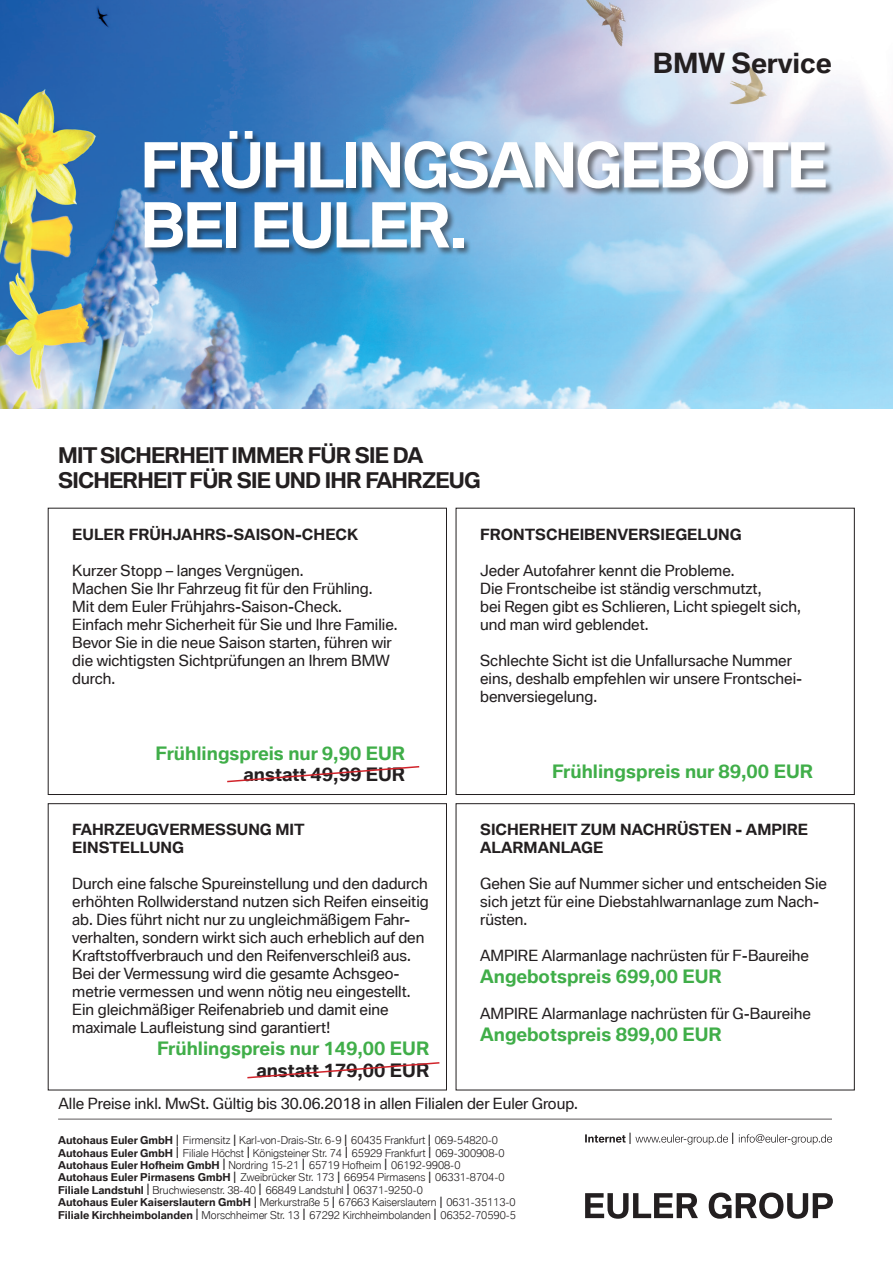
<style>
.page{position:relative;width:893px;height:1263px;background:#fff}
.page>*{position:absolute;margin:0;border:0;box-sizing:border-box;transform-origin:0 0}
.t1{font:700 60px/60px "BMW Type Global Pro";letter-spacing:-.04em;color:#fff}
.t2{font:700 27px "BMW Type Global Pro";color:#231f20}
.t3{font:700 21px/25.5px "BMW Type Global Pro";letter-spacing:-.04em;color:#231f20}
.t4{font:700 18px "BMW Type Global Pro";color:#40ae49}
.t5{font:700 18px "BMW Type Global Pro";color:#231f20}
.t6{font:15px/18px "BMW Type Global Pro";color:#231f20}
.t7{font:700 15px/18px "BMW Type Global Pro";color:#231f20}
.t8{font:300 10.5px/12.5px "BMW Type Global Pro";color:#231f20}
.s1{font-weight:700}
.s2{font-size:15px}
.s3{font-size:10.65px}
</style>
<div class="page">
<hr style="left:58px;top:1118px;width:774px;height:2px;background:#231f20">
<svg style="left:585px;top:1192px;width:248px;height:27px"></svg>
<svg style="left:585px;top:1133px;width:247px;height:12px"></svg>
<div style="left:48px;top:508px;width:399px;height:287px;border:1px solid #231f20"></div>
<div style="left:48px;top:803px;width:399px;height:287px;border:1px solid #231f20"></div>
<div style="left:456px;top:803px;width:399px;height:287px;border:1px solid #231f20"></div>
<div style="left:456px;top:508px;width:399px;height:287px;border:1px solid #231f20"></div>
<img style="left:0;top:0;width:893px;height:408px">
<div style="left:144px;top:131px;width:690px;height:126px;background:#231f20;opacity:.55"></div>
<svg style="left:247px;top:1062px;width:193px;height:17px"></svg>
<svg style="left:227px;top:766px;width:193px;height:17px"></svg>
<h2 class="t2" style="left:653px;top:48px;width:181px">BMW Service</h2>
<h1 class="t1" style="left:140px;top:137px;width:682px">Frühlingsangebote bei Euler.</h1>
<h3 class="t3" style="left:58px;top:443px;width:421px">Mit Sicherheit immer für Sie da<br>Sicherheit für Sie und Ih r Fah rzeug</h3>
<p class="t7" style="left:72px;top:526px;width:242px">Euler Frühjah rs-Saison-Che</p>
<p class="t7" style="left:336px;top:526px;width:23px">ck</p>
<p class="t6" style="left:72px;top:562px;width:327px">Kurzer Stopp – langes Vergnügen.<br>Machen Sie Ihr Fahrzeug fit für den Frühling.<br>Mit dem Euler Frühjahrs-Saison-Check.<br>Einfach mehr Sicherheit für Sie und Ihre Familie.<br>Bevor Sie in die neue Saison starten, führen wir die wichtigsten Sichtprüfungen an Ihrem BMW durch.</p>
<p class="t7" style="left:480px;top:526px;width:197px">Frontscheibenversiegel</p>
<p class="t7" style="left:707px;top:526px;width:34px">ung</p>
<p class="t6" style="left:480px;top:562px;width:322px">Jeder Autofahrer kennt die Probleme.<br>Die Frontscheibe ist ständig verschmutzt,<br>bei Regen gibt es Schlieren, Licht spiegelt sich, und man wird geblendet.</p>
<p class="t6" style="left:480px;top:652px;width:324px">Schlechte Sicht ist die Unfallursache Nummer eins, deshalb empfehlen wir unsere Frontschei&shy;benversiegelung.</p>
<p class="t4" style="left:156px;top:743px;width:237px">Frühlingspreis nur 9,90 EUR</p>
<p class="t5" style="left:244px;top:764px;width:149px">anstatt 49,99 EUR</p>
<p class="t7" style="left:72px;top:821px;width:87px">Fah rzeugve</p>
<p class="t7" style="left:180px;top:821px;width:127px">rmessung mit</p>
<p class="t7" style="left:72px;top:839px;width:59px">Einstell</p>
<p class="t7" style="left:149px;top:839px;width:34px">ung</p>
<p class="t6" style="left:72px;top:876px;width:358px">Durch eine falsche Spureinstellung und den dadurch erhöhten Rollwiderstand nutzen sich Reifen einseitig ab. Dies führt nicht nur zu ungleichmäßigem Fahr&shy;verhalten, sondern wirkt sich auch erheblich auf den Kraftstoffverbrauch und den Reifenverschleiß aus.<br>Bei der Vermessung wird die gesamte Achsgeo&shy;metrie vermessen und wenn nötig neu eingestellt.<br>Ein gleichmäßiger Reifenabrieb und damit eine maximale Laufleistung sind garantiert!</p>
<p class="t4" style="left:157px;top:1038px;width:259px">Frühlingspreis nur 149,00 EUR</p>
<p class="t5" style="left:256px;top:1060px;width:160px">anstatt 179,00 EUR</p>
<p class="t4" style="left:552px;top:761px;width:248px">Frühlingspreis nur 89,00 EUR</p>
<p class="t7" style="left:480px;top:821px;width:328px">Sicherheit zum Nach rüsten - Ampire<br>Alarmanlage</p>
<p class="t6" style="left:480px;top:876px;width:348px">Gehen Sie auf Nummer sicher und entscheiden Sie sich jetzt für eine Diebstahlwarnanlage zum Nach&shy;rüsten.</p>
<p class="t6" style="left:480px;top:948px;width:330px">AMPIRE Alarmanlage nachrüsten für F-Baureihe</p>
<p class="t4" style="left:480px;top:966px;width:229px">Angebotspreis 699,00 EUR</p>
<p class="t6" style="left:480px;top:1005px;width:332px">AMPIRE Alarmanlage nachrüsten für G-Baureihe</p>
<p class="t4" style="left:480px;top:1024px;width:229px">Angebotspreis 899,00 EUR</p>
<p class="t6" style="left:58px;top:1095px;width:521px">Alle Preise inkl. MwSt. Gültig bis 30.06.2018 in allen Filialen der Euler Group.</p>
<p class="t8" style="left:58px;top:1134px;width:459px"><span class="s1">Autohaus Euler GmbH</span> <span class="s2">I</span> Firmensitz <span class="s2">I</span> Karl-von-Drais-Str. 6-9 <span class="s2">I</span> 60435 Frankfur<span class="s3">t</span> <span class="s2">I</span> 069-54820-0<br><span class="s1">Autohaus Euler GmbH</span> <span class="s2">I</span> Filiale Höchst <span class="s2">I</span> Königsteiner Str. 74 <span class="s2">I</span> 65929 Frankfur<span class="s3">t</span> <span class="s2">I</span> 069-300908-0<br><span class="s1">Autohaus Euler Hofheim GmbH</span> <span class="s2">I</span> Nordring 15-21 <span class="s2">I</span> 65719 Hofheim <span class="s2">I</span> 06192-9908-0<br><span class="s1">Autohaus Euler Pirmasens GmbH</span> <span class="s2">I</span> Zweibrücker Str. 173 <span class="s2">I</span> 66954 Pirmasens <span class="s2">I</span> 06331-8704-0<br><span class="s1">Filiale Landstuhl</span> <span class="s2">I</span> Bruchwiesenstr. 38-40 <span class="s2">I</span> 66849 Landstuhl <span class="s2">I</span> 06371-9250-0<br><span class="s1">Autohaus Euler Kaiserslautern GmbH</span> <span class="s2">I</span> Merkurstraße 5 <span class="s2">I</span> 67663 Kaiserslautern <span class="s2">I</span> 0631-35113-0<br><span class="s1">Filiale Kirchheimbolanden</span> <span class="s2">I</span> Morschheimer Str. 13 <span class="s2">I</span> 67292 Kirchheimbolanden <span class="s2">I</span> 06352-70590-5</p>
</div>
